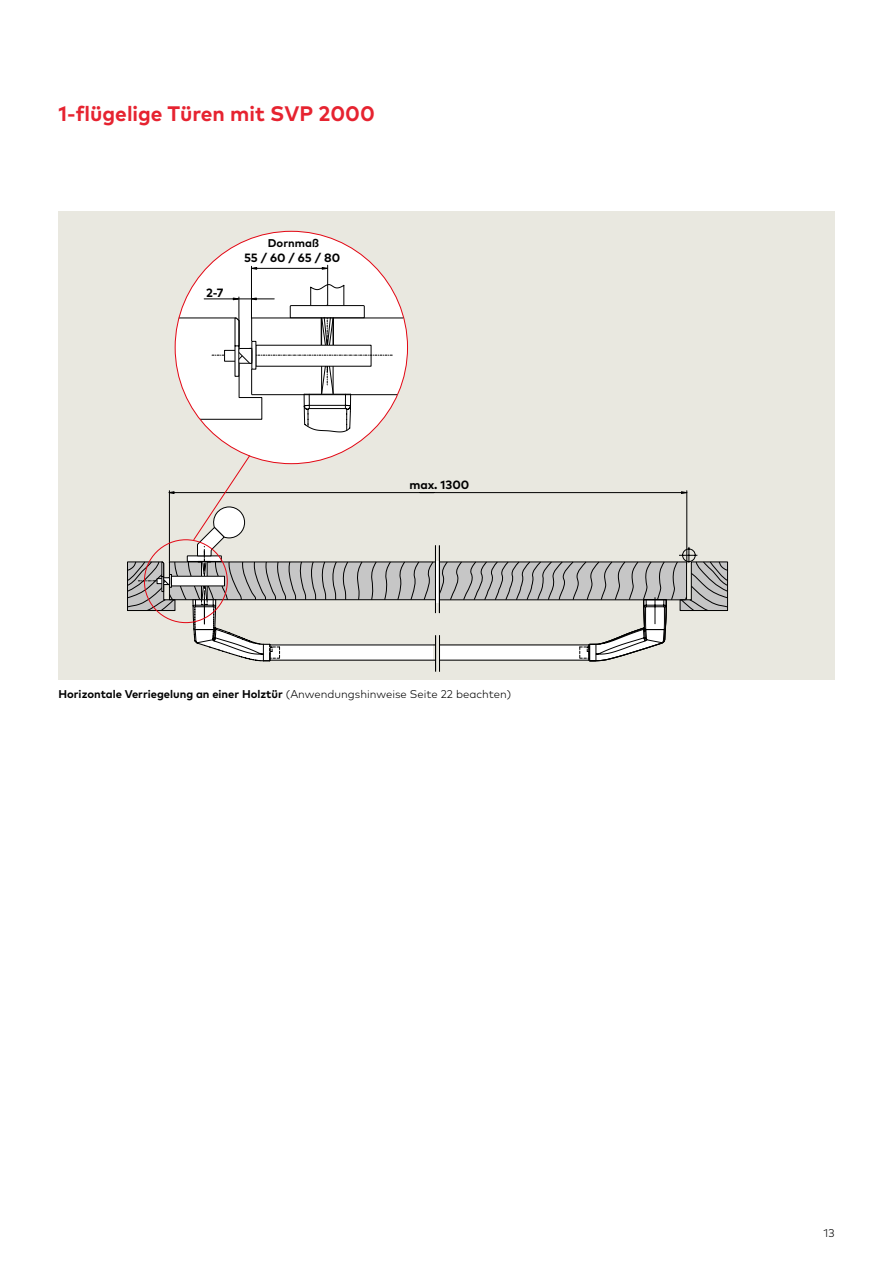
<style>
.page{position:relative;width:893px;height:1263px;background:#fff}
.page>*{position:absolute;margin:0;border:0;box-sizing:border-box;transform-origin:0 0}
.t1{font:700 21px "Mark Pro";color:#e62330}
.t2{font:700 12px "Mark Pro";color:#000}
.t3{font:700 11.25px "Mark Pro";color:#000}
.t4{font:300 11.25px "Mark Pro";color:#000}
.s1{font-weight:300}
</style>
<div class="page">
<div style="left:58px;top:211px;width:776px;height:468px;background:#e9e8e0"></div>
<div style="left:175px;top:231px;width:232px;height:233px;background:#fff;border-radius:50%"></div>
<hr style="left:254px;top:268px;width:73px;height:1px;background:#000">
<hr style="left:251px;top:266px;width:1px;height:52px;background:#000">
<hr style="left:252px;top:394px;width:145px;height:1px;background:#000">
<hr style="left:251px;top:318px;width:152px;height:1px;background:#000">
<hr style="left:327px;top:265px;width:1px;height:40px;background:#000">
<svg style="left:175px;top:284px;width:217px;height:149px"></svg>
<svg style="left:127px;top:454px;width:601px;height:218px"></svg>
<h1 class="t1" style="left:58px;top:98px;width:318px">1-flügelige Türen mit SVP 2000</h1>
<p class="t3" style="left:268px;top:234px;width:53px">Dornmaß</p>
<p class="t2" style="left:206px;top:287px;width:19px">2-7</p>
<p class="t2" style="left:244px;top:253px;width:98px">55 / 60 / 65 / 80</p>
<p class="t2" style="left:409px;top:479px;width:61px">max. 1300</p>
<p class="t3" style="left:58px;top:685px;width:454px">Horizontale Verriegelung an einer Holztür <span class="s1">(Anwendungshinweise Seite 22 beachten)</span></p>
<p class="t4" style="left:823px;top:1224px;width:12px">13</p>
</div>
